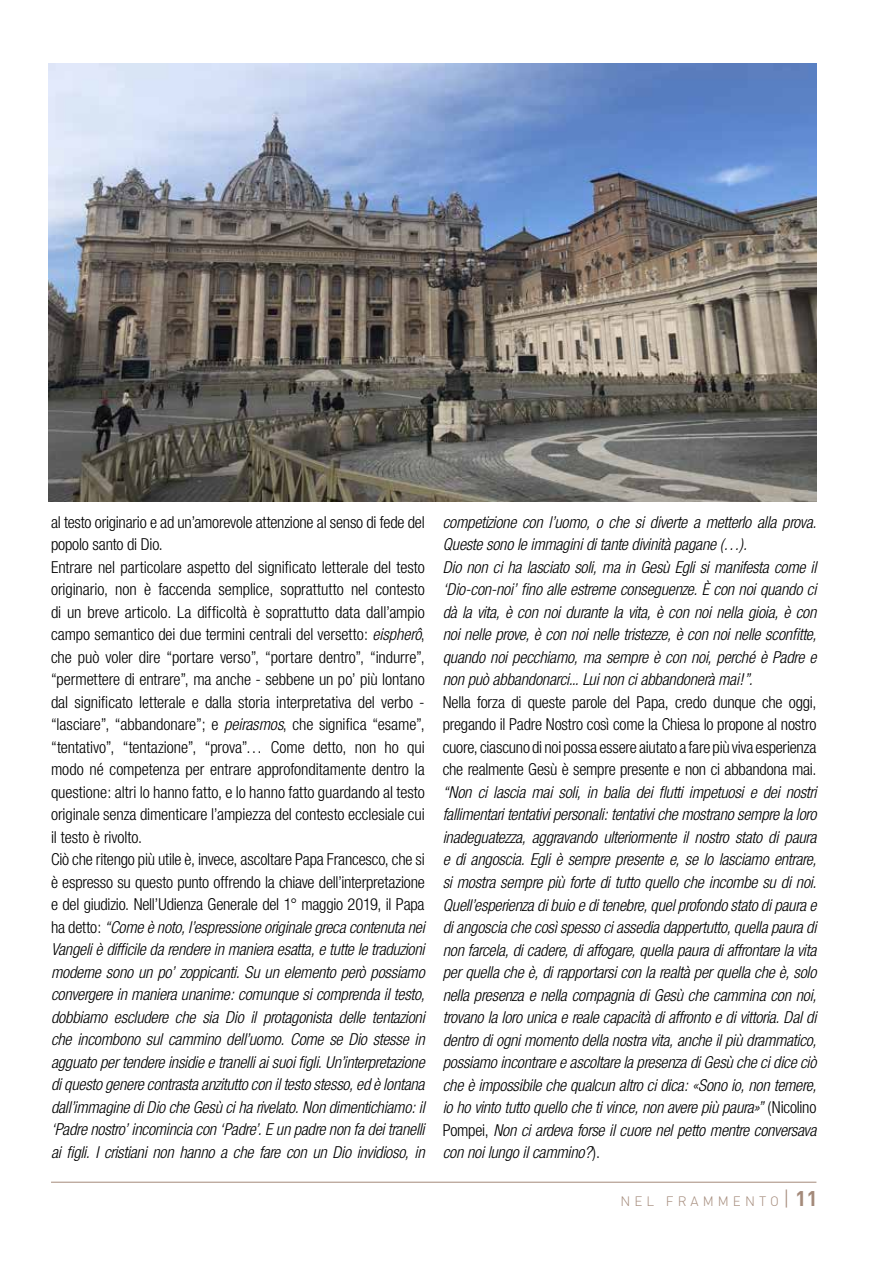
<style>
.page{position:relative;width:893px;height:1263px;background:#fff}
.page>*{position:absolute;margin:0;border:0;box-sizing:border-box;transform-origin:0 0}
.t1{font:300 condensed 16.5px/22.5px "Helvetica Neue";letter-spacing:-.005em;color:#000}
.t2{font:italic 300 condensed 16.5px/22.5px "Helvetica Neue";letter-spacing:-.015em;color:#000}
.t3{font:300 13.5px "DIN";letter-spacing:.3em;color:#a48a7a}
.s1{font-style:italic}
.s2{font-style:normal}
.s3{font-size:21px}
.s4{font-weight:700;font-size:21px}
</style>
<div class="page">
<hr style="left:51px;top:1182px;width:765px;height:1px;background:#a48a7a">
<img style="left:49px;top:64px;width:767px;height:438px">
<p class="t1" style="left:51px;top:510px;width:375px">al testo originario e ad un’amorevole attenzione al senso di fede del popolo santo di Dio.<br>Entrare nel particolare aspetto del significato letterale del testo originario, non è faccenda semplice, soprattutto nel contesto di un breve articolo. La difficoltà è soprattutto data dall’ampio campo semantico dei due termini centrali del versetto: <span class="s1">eispherô</span>, che può voler dire “portare verso”, “portare dentro”, “indurre”, “permettere di entrare”, ma anche - sebbene un po’ più lontano dal significato letterale e dalla storia interpretativa del verbo - “lasciare”, “abbandonare”; e <span class="s1">peirasmos</span>, che significa “esame”, “tentativo”, “tentazione”, “prova”… Come detto, non ho qui modo né competenza per entrare approfonditamente dentro la questione: altri lo hanno fatto, e lo hanno fatto guardando al testo originale senza dimenticare l’ampiezza del contesto ecclesiale cui il testo è rivolto.<br>Ciò che ritengo più utile è, invece, ascoltare Papa Francesco, che si è espresso su questo punto offrendo la chiave dell’interpretazione e del giudizio. Nell’Udienza Generale del 1° maggio 2019, il Papa ha detto: <span class="s1">“Come è noto, l’espressione originale greca contenuta nei Vangeli è difficile da rendere in maniera esatta, e tutte le traduzioni moderne sono un po’ zoppicanti. Su un elemento però possiamo convergere in maniera unanime: comunque si comprenda il testo, dobbiamo escludere che sia Dio il protagonista delle tentazioni che incombono sul cammino dell’uomo. Come se Dio stesse in agguato per tendere insidie e tranelli ai suoi figli. Un’interpretazione di questo genere contrasta anzitutto con il testo stesso, ed è lontana dall’immagine di Dio che Gesù ci ha rivelato. Non dimentichiamo: il ‘Padre nostro’ incomincia con ‘Padre’. E un padre non fa dei tranelli ai figli. I cristiani non hanno a che fare con un Dio invidioso, in</span></p>
<p class="t2" style="left:443px;top:511px;width:375px">competizione con l’uomo, o che si diverte a metterlo alla prova.<br>Queste sono le immagini di tante divinità pagane (…).<br>Dio non ci ha lasciato soli, ma in Gesù Egli si manifesta come il ‘Dio-con-noi’ fino alle estreme conseguenze. È con noi quando ci dà la vita, è con noi durante la vita, è con noi nella gioia, è con noi nelle prove, è con noi nelle tristezze, è con noi nelle sconfitte, quando noi pecchiamo, ma sempre è con noi, perché è Padre e non può abbandonarci... Lui non ci abbandonerà mai!”.</p>
<p class="t1" style="left:443px;top:691px;width:375px;text-align:justify">Nella forza di queste parole del Papa, credo dunque che oggi, pregando il Padre Nostro così come la Chiesa lo propone al nostro cuore, ciascuno di noi possa essere aiutato a fare più viva esperienza che realmente Gesù è sempre presente e non ci abbandona mai.</p>
<p class="t2" style="left:443px;top:781px;width:375px;text-align:justify">“Non ci lascia mai soli, in balia dei flutti impetuosi e dei nostri fallimentari tentativi personali: tentativi che mostrano sempre la loro inadeguatezza, aggravando ulteriormente il nostro stato di paura e di angoscia. Egli è sempre presente e, se lo lasciamo entrare, si mostra sempre più forte di tutto quello che incombe su di noi.<br>Quell’esperienza di buio e di tenebre, quel profondo stato di paura e di angoscia che così spesso ci assedia dappertutto, quella paura di non farcela, di cadere, di affogare, quella paura di affrontare la vita per quella che è, di rapportarsi con la realtà per quella che è, solo nella presenza e nella compagnia di Gesù che cammina con noi, trovano la loro unica e reale capacità di affronto e di vittoria. Dal di dentro di ogni momento della nostra vita, anche il più drammatico, possiamo incontrare e ascoltare la presenza di Gesù che ci dice ciò che è impossibile che qualcun altro ci dica: «Sono io, non temere, io ho vinto tutto quello che ti vince, non avere più paura»” <span class="s2">(Nicolino Pompei,</span> Non ci ardeva forse il cuore nel petto mentre conversava con noi lungo il cammino?<span class="s2">).</span></p>
<p class="t3" style="left:620px;top:1193px;width:199px">NEL FRAMMENTO<span class="s3">|</span> <span class="s4">11</span></p>
</div>
